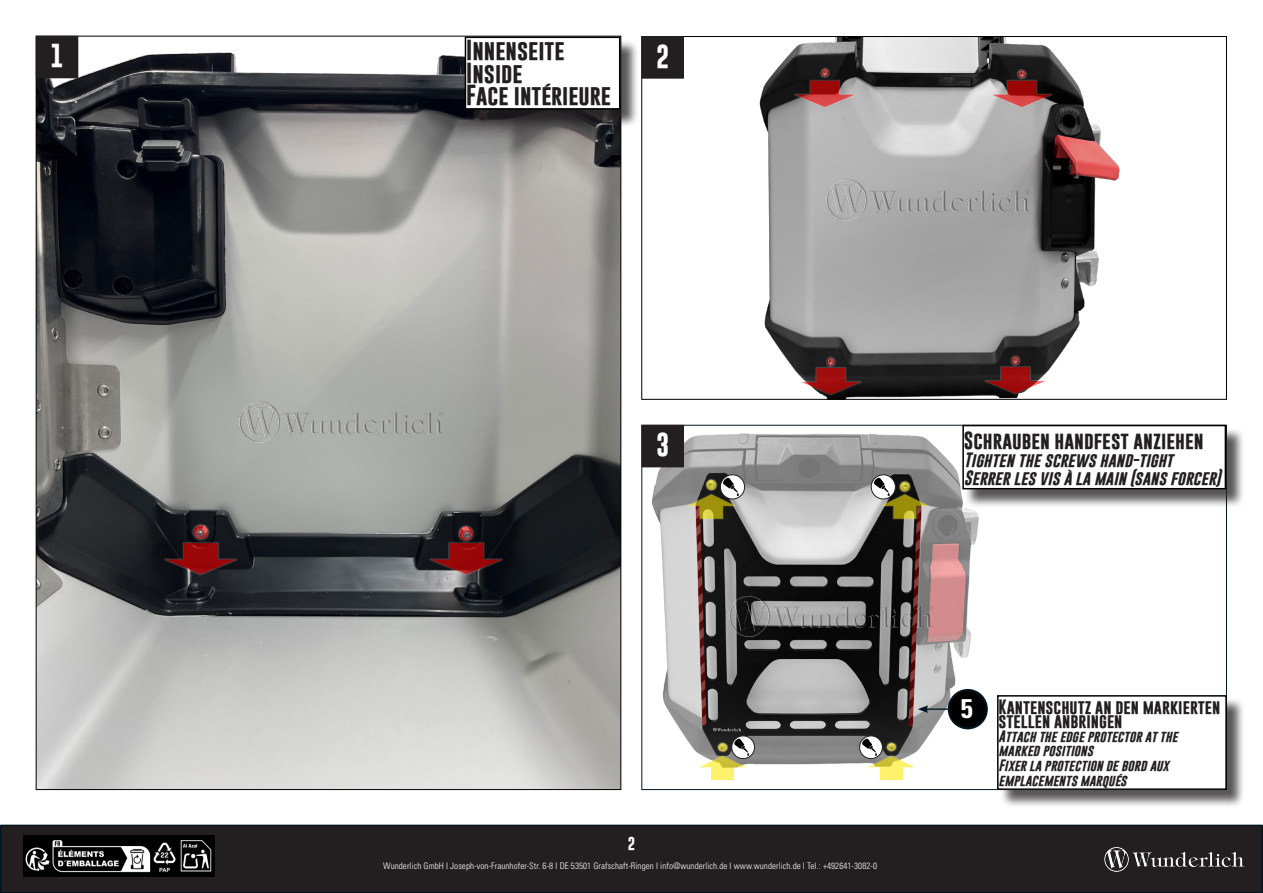
<style>
.page{position:relative;width:1263px;height:893px;background:#fff}
.page>*{position:absolute;margin:0;border:0;box-sizing:border-box;transform-origin:0 0}
.BU{font:700 condensed 27px "Univers LT Std";color:#fff}
.t1{font:700 24px "Gobold";color:#fff}
.BU-2{font:700 21px "Gobold";color:#231f20}
.BU-3{font:700 18px "Gobold";color:#231f20}
.BU-4{font:italic 700 15px "Gobold";color:#231f20}
.BU-5{font:700 15px "Gobold";color:#231f20}
.t2{font:700 13.5px "Gobold";color:#fff}
.BU-6{font:italic 700 12px "Gobold";color:#231f20}
.t3{font:300 condensed 9px "Univers LT Std";letter-spacing:.01em;color:#fff}
</style>
<div class="page">
<div style="left:1px;top:825px;width:1261px;height:68px;background:#231f20"></div>
<div style="left:0;top:825px;width:1263px;height:68px;border:2px solid #011622"></div>
<img style="left:1101px;top:824px;width:151px;height:69px">
<img style="left:24px;top:836px;width:190px;height:41px">
<img style="left:643px;top:433px;width:345px;height:348px">
<img style="left:759px;top:38px;width:361px;height:360px">
<img style="left:38px;top:38px;width:581px;height:750px">
<div style="left:467px;top:39px;width:172px;height:89px;background:#231f20;opacity:.75"></div>
<div style="left:465px;top:37px;width:155px;height:72px;background:#fff"></div>
<div style="left:465px;top:37px;width:155px;height:73px;border:2px solid #000"></div>
<div style="left:37px;top:37px;width:41px;height:41px;background:#231f20"></div>
<div style="left:36px;top:36px;width:42px;height:42px;border:2px solid #231f20"></div>
<div style="left:642px;top:37px;width:41px;height:41px;background:#231f20"></div>
<div style="left:641px;top:36px;width:43px;height:43px;border:2px solid #231f20"></div>
<div style="left:642px;top:426px;width:41px;height:41px;background:#231f20"></div>
<div style="left:641px;top:425px;width:43px;height:42px;border:2px solid #231f20"></div>
<div style="left:949px;top:690px;width:38px;height:38px;background:#000;border-radius:50%"></div>
<div style="left:948px;top:689px;width:40px;height:40px;border:2px solid #011622;border-radius:50%"></div>
<hr style="left:926px;top:708px;width:26px;height:2px;background:#011622">
<svg style="left:918px;top:705px;width:10px;height:8px"></svg>
<div style="left:965px;top:427px;width:280px;height:81px;background:#231f20;opacity:.75"></div>
<div style="left:963px;top:426px;width:262px;height:63px;background:#fff"></div>
<div style="left:962px;top:425px;width:264px;height:64px;border:2px solid #000"></div>
<div style="left:999px;top:697px;width:246px;height:112px;background:#231f20;opacity:.75"></div>
<div style="left:998px;top:696px;width:228px;height:93px;background:#fff"></div>
<div style="left:997px;top:695px;width:230px;height:95px;border:2px solid #000"></div>
<svg style="left:871px;top:475px;width:24px;height:24px"></svg>
<div style="left:871px;top:474px;width:25px;height:25px;border:1px solid #231f20;border-radius:50%"></div>
<svg style="left:873px;top:477px;width:17px;height:19px"></svg>
<div style="left:720px;top:475px;width:24px;height:24px;background:#fff;border-radius:50%"></div>
<div style="left:720px;top:474px;width:25px;height:25px;border:1px solid #231f20;border-radius:50%"></div>
<svg style="left:722px;top:477px;width:17px;height:19px"></svg>
<svg style="left:860px;top:736px;width:22px;height:23px"></svg>
<div style="left:859px;top:735px;width:24px;height:24px;border:1px solid #231f20;border-radius:50%"></div>
<svg style="left:861px;top:738px;width:16px;height:18px"></svg>
<svg style="left:732px;top:736px;width:22px;height:23px"></svg>
<div style="left:731px;top:735px;width:24px;height:24px;border:1px solid #231f20;border-radius:50%"></div>
<svg style="left:734px;top:738px;width:15px;height:18px"></svg>
<img style="left:826px;top:179px;width:206px;height:41px">
<img style="left:730px;top:595px;width:206px;height:41px">
<img style="left:240px;top:401px;width:206px;height:41px">
<p class="BU-2" style="left:466px;top:37px;width:100px">Innenseite</p>
<p class="BU-2" style="left:466px;top:59px;width:58px">Inside</p>
<p class="BU-2" style="left:466px;top:82px;width:146px">Face intérieure</p>
<p class="t1" style="left:50px;top:40px;width:15px">1</p>
<p class="t1" style="left:656px;top:40px;width:15px">2</p>
<p class="t1" style="left:656px;top:429px;width:15px">3</p>
<p class="BU-3" style="left:964px;top:428px;width:241px">Schrauben handfest anziehen</p>
<p class="BU-4" style="left:964px;top:450px;width:211px">Tighten the screws hand-tight</p>
<p class="BU-4" style="left:964px;top:468px;width:258px">Serrer les vis à la main (sans forcer)</p>
<h3 class="t2" style="left:628px;top:835px;width:9px">2</h3>
<p class="t3" style="left:383px;top:860px;width:495px">Wunderlich GmbH I Joseph-von-Fraunhofer-Str. 6-8 I DE·53501 Grafschaft-Ringen I info@wunderlich.de I www.wunderlich.de I Tel.: +492641-3082-0</p>
<p class="BU" style="left:961px;top:692px;width:13px">5</p>
<p class="BU-5" style="left:998px;top:697px;width:223px">Kantenschutz an den markierten</p>
<p class="BU-5" style="left:998px;top:711px;width:125px">stellen anbringen</p>
<p class="BU-6" style="left:998px;top:728px;width:181px">Attach the edge protector at the</p>
<p class="BU-6" style="left:998px;top:742px;width:96px">marked positions</p>
<p class="BU-6" style="left:998px;top:757px;width:172px">Fixer la protection de bord aux</p>
<p class="BU-6" style="left:998px;top:772px;width:129px">emplacements marqués</p>
</div>
